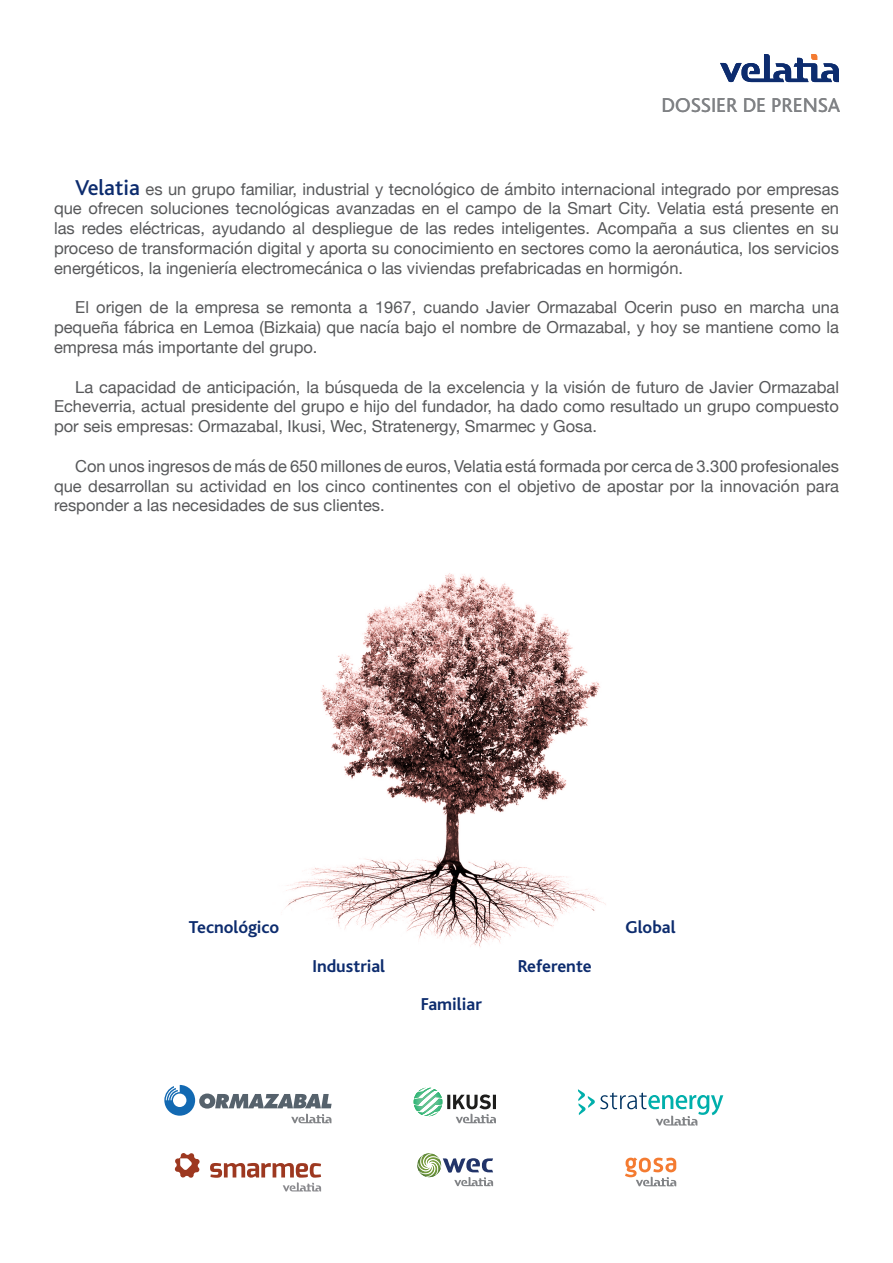
<style>
.page{position:relative;width:893px;height:1263px;background:#fff}
.page>*{position:absolute;margin:0;border:0;box-sizing:border-box;transform-origin:0 0}
.t1{font:21px "Bliss";color:#808285}
.t2{font:700 18px "Bliss";color:#0d2c6e}
.t3{font:16.5px/19.8px "Helvetica Neue";color:#57585a;text-align:justify}
.s1{font-family:"Bliss";font-weight:500;font-size:22.5px;color:#0d2c6e}
</style>
<div class="page">
<img style="left:285px;top:573px;width:321px;height:374px">
<svg style="left:625px;top:1157px;width:51px;height:29px"></svg>
<svg style="left:164px;top:1085px;width:168px;height:38px"></svg>
<svg style="left:210px;top:1163px;width:111px;height:28px"></svg>
<svg style="left:174px;top:1153px;width:26px;height:25px"></svg>
<svg style="left:417px;top:1153px;width:76px;height:33px"></svg>
<hr style="left:447px;top:1095px;width:3px;height:14px;background:#1e1e1c">
<svg style="left:453px;top:1094px;width:43px;height:29px"></svg>
<hr style="left:493px;top:1095px;width:3px;height:14px;background:#1e1e1c">
<svg style="left:414px;top:1090px;width:28px;height:27px"></svg>
<img style="left:414px;top:1089px;width:23px;height:16px">
<svg style="left:578px;top:1089px;width:145px;height:36px"></svg>
<svg style="left:720px;top:54px;width:119px;height:28px"></svg>
<p class="t1" style="left:662px;top:94px;width:180px">DOSSIER DE PRENSA</p>
<p class="t3" style="left:54px;top:180px;width:786px;text-indent:21px"><span class="s1">Velatia</span> es un grupo familiar, industrial y tecnológico de ámbito internacional integrado por empresas que ofrecen soluciones tecnológicas avanzadas en el campo de la Smart City. Velatia está presente en las redes eléctricas, ayudando al despliegue de las redes inteligentes. Acompaña a sus clientes en su proceso de transformación digital y aporta su conocimiento en sectores como la aeronáutica, los servicios energéticos, la ingeniería electromecánica o las viviendas prefabricadas en hormigón.</p>
<p class="t3" style="left:54px;top:298px;width:786px;text-indent:21px">El origen de la empresa se remonta a 1967, cuando Javier Ormazabal Ocerin puso en marcha una pequeña fábrica en Lemoa (Bizkaia) que nacía bajo el nombre de Ormazabal, y hoy se mantiene como la empresa más importante del grupo.</p>
<p class="t3" style="left:54px;top:378px;width:786px;text-indent:21px">La capacidad de anticipación, la búsqueda de la excelencia y la visión de futuro de Javier Ormazabal Echeverria, actual presidente del grupo e hijo del fundador, ha dado como resultado un grupo compuesto por seis empresas: Ormazabal, Ikusi, Wec, Stratenergy, Smarmec y Gosa.</p>
<p class="t3" style="left:54px;top:457px;width:786px;text-indent:21px">Con unos ingresos de más de 650 millones de euros, Velatia está formada por cerca de 3.300 profesionales que desarrollan su actividad en los cinco continentes con el objetivo de apostar por la innovación para responder a las necesidades de sus clientes.</p>
<p class="t2" style="left:189px;top:918px;width:92px">Tecnológico</p>
<p class="t2" style="left:312px;top:956px;width:74px">Industrial</p>
<p class="t2" style="left:421px;top:994px;width:63px">Familiar</p>
<p class="t2" style="left:518px;top:956px;width:76px">Referente</p>
<p class="t2" style="left:625px;top:918px;width:52px">Global</p>
</div>
